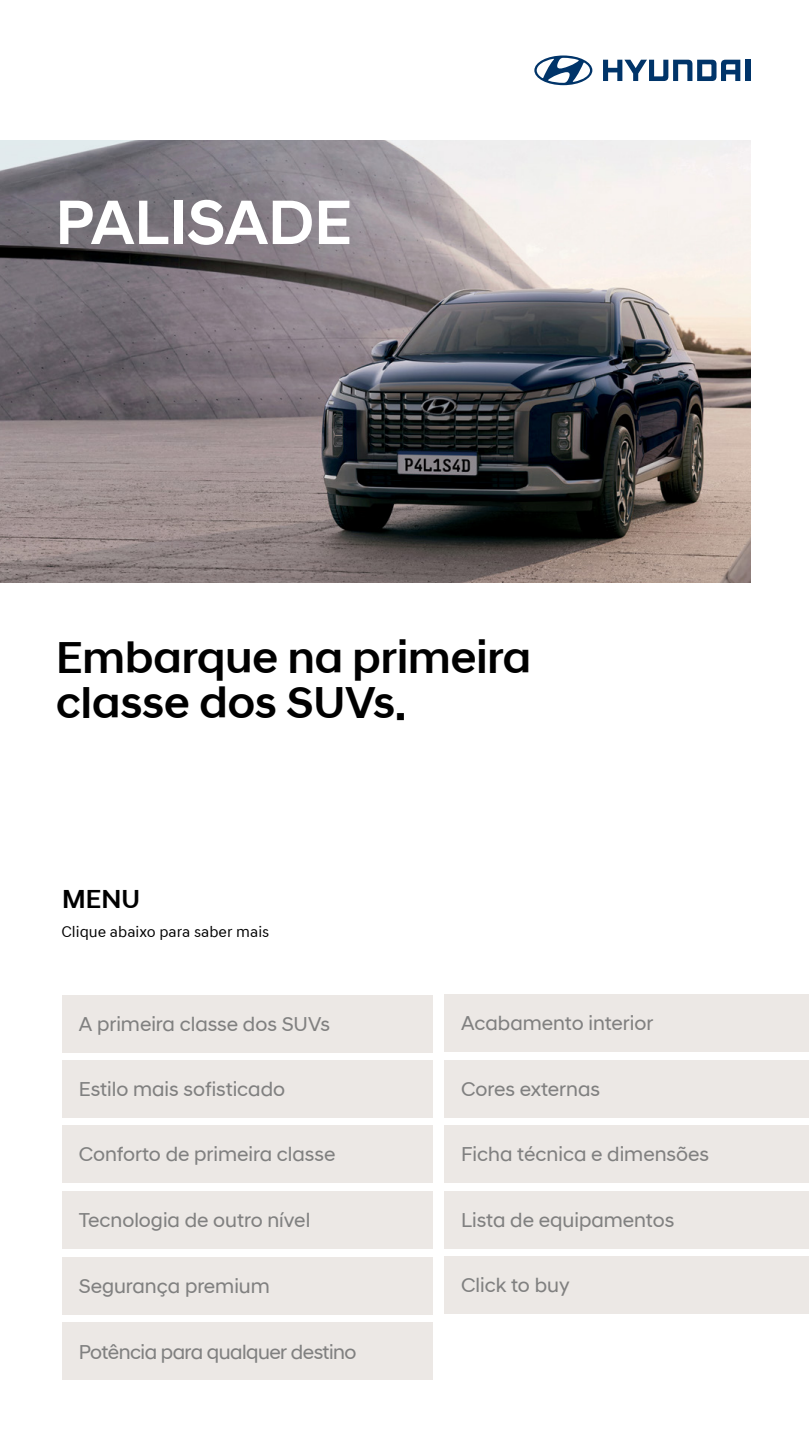
<style>
.page{position:relative;width:810px;height:1440px;background:#fff}
.page>*{position:absolute;margin:0;border:0;box-sizing:border-box;transform-origin:0 0}
.t1{font:500 63.75px "Hyundai Sans Head Pro";color:#fff}
.t2{font:500 45px/45px "Hyundai Sans Head Pro";color:#000}
.t3{font:500 26.25px "Hyundai Sans Head Pro";color:#000}
.t4{font:20.25px "Hyundai Sans Head Pro";color:#808080}
.t5{font:20.25px "Hyundai Sans Head Pro";letter-spacing:-.025em;color:#808080}
.t6{font:15.75px "Hyundai Sans Text Pro";color:#000}
</style>
<div class="page">
<img style="left:0;top:141px;width:750px;height:442px">
<div style="left:62px;top:995px;width:371px;height:57px;background:#ece8e5"></div>
<div style="left:62px;top:1323px;width:371px;height:57px;background:#ece8e5"></div>
<div style="left:62px;top:1257px;width:371px;height:57px;background:#ece8e5"></div>
<div style="left:445px;top:995px;width:364px;height:57px;background:#ece8e5"></div>
<div style="left:445px;top:1191px;width:364px;height:57px;background:#ece8e5"></div>
<div style="left:62px;top:1191px;width:371px;height:57px;background:#ece8e5"></div>
<div style="left:62px;top:1060px;width:371px;height:57px;background:#ece8e5"></div>
<div style="left:445px;top:1126px;width:364px;height:57px;background:#ece8e5"></div>
<div style="left:62px;top:1126px;width:371px;height:57px;background:#ece8e5"></div>
<div style="left:445px;top:1060px;width:364px;height:57px;background:#ece8e5"></div>
<div style="left:445px;top:1257px;width:364px;height:57px;background:#ece8e5"></div>
<svg style="left:603px;top:60px;width:137px;height:21px"></svg>
<div style="left:745px;top:60px;width:5px;height:21px;background:#003469"></div>
<svg style="left:534px;top:55px;width:58px;height:30px"></svg>
<h1 class="t1" style="left:55px;top:184px;width:298px">PALISADE</h1>
<h2 class="t2" style="left:56px;top:635px;width:477px">Embarque na primeira classe dos SUVs.</h2>
<p class="t3" style="left:62px;top:883px;width:79px">MENU</p>
<p class="t6" style="left:62px;top:922px;width:209px">Clique abaixo para saber mais</p>
<p class="t4" style="left:79px;top:1012px;width:253px">A primeira classe dos SUVs</p>
<p class="t4" style="left:79px;top:1077px;width:208px">Estilo mais sofisticado</p>
<p class="t4" style="left:461px;top:1011px;width:194px">Acabamento interior</p>
<p class="t4" style="left:461px;top:1077px;width:140px">Cores externas</p>
<p class="t4" style="left:79px;top:1142px;width:258px">Conforto de primeira classe</p>
<p class="t4" style="left:461px;top:1142px;width:249px">Ficha técnica e dimensões</p>
<p class="t4" style="left:79px;top:1208px;width:233px">Tecnologia de outro nível</p>
<p class="t4" style="left:461px;top:1208px;width:215px">Lista de equipamentos</p>
<p class="t4" style="left:79px;top:1274px;width:193px">Segurança premium</p>
<p class="t5" style="left:79px;top:1340px;width:279px">Potência para qualquer destino</p>
<p class="t4" style="left:461px;top:1273px;width:110px">Click to buy</p>
</div>
